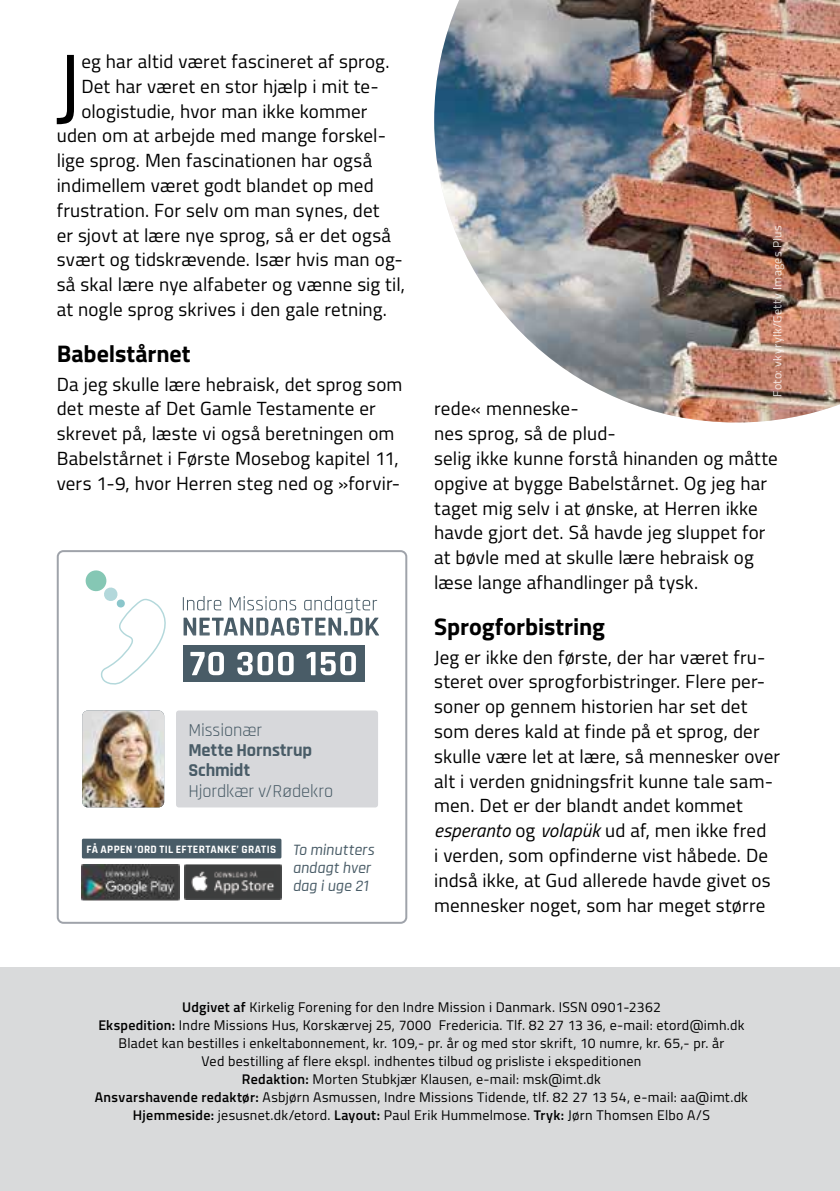
<style>
.page{position:relative;width:840px;height:1191px;background:#fff}
.page>*{position:absolute;margin:0;border:0;box-sizing:border-box;transform-origin:0 0}
.t1{font:90.6px "Titillium";color:#000}
.t2{font:700 24px "Titillium";letter-spacing:-.005em;color:#000}
.t3{font:19px/24.8px "Titillium";letter-spacing:.01em;color:#000}
.t4{font:18.4px "Rajdhani";letter-spacing:-.01em;color:#495c67}
.t5{font:700 18.4px/20.4px "Rajdhani";letter-spacing:-.005em;color:#495c67}
.t6{font:500 16px/18px "Rajdhani";color:#495c67}
.t7{font:14px/18px "Titillium";letter-spacing:.02em;color:#000;text-align:center}
.t8{font:12px "Titillium";letter-spacing:.03em;color:#fff}
.t9{font:700 11.4px "Rajdhani";letter-spacing:.03em;color:#fff}
.s1{font-style:italic}
.s2{font-weight:600}
</style>
<div class="page">
<img style="left:434px;top:0;width:405px;height:422px">
<div style="left:0;top:967px;width:839px;height:224px;background:#d9dadb"></div>
<div style="left:176px;top:710px;width:202px;height:97px;background:#d7d8db;border-radius:3px"></div>
<div style="left:57px;top:550px;width:350px;height:373px;border:2px solid #9fa3aa;border-radius:6px"></div>
<img style="left:184px;top:864px;width:97px;height:35px">
<img style="left:82px;top:864px;width:97px;height:36px">
<div style="left:82px;top:838px;width:199px;height:20px;background:#495c67"></div>
<img style="left:82px;top:710px;width:82px;height:97px">
<svg style="left:85px;top:570px;width:294px;height:115px"></svg>
<h1 class="t1" style="left:55px;top:20px;width:28px">J</h1>
<p class="t3" style="left:81px;top:48px;width:309px">eg har altid været fascineret af sprog.</p>
<p class="t3" style="left:81px;top:73px;width:299px">Det har været en stor hjælp i mit te-</p>
<p class="t3" style="left:81px;top:98px;width:287px">ologistudie, hvor man ikke kommer</p>
<p class="t3" style="left:57px;top:122px;width:330px">uden om at arbejde med mange forskel-</p>
<p class="t3" style="left:57px;top:147px;width:317px">lige sprog. Men fascinationen har også</p>
<p class="t3" style="left:57px;top:172px;width:318px">indimellem været godt blandet op med</p>
<p class="t3" style="left:57px;top:197px;width:324px">frustration. For selv om man synes, det</p>
<p class="t3" style="left:57px;top:222px;width:335px">er sjovt at lære nye sprog, så er det også</p>
<p class="t3" style="left:57px;top:246px;width:347px">svært og tidskrævende. Især hvis man og-</p>
<p class="t3" style="left:57px;top:271px;width:349px">så skal lære nye alfabeter og vænne sig til,</p>
<p class="t3" style="left:57px;top:296px;width:331px">at nogle sprog skrives i den gale retning.</p>
<p class="t2" style="left:57px;top:335px;width:135px">Babelstårnet</p>
<p class="t3" style="left:57px;top:371px;width:347px">Da jeg skulle lære hebraisk, det sprog som det meste af Det Gamle Testamente er skrevet på, læste vi også beretningen om Babelstårnet i Første Mosebog kapitel 11, vers 1-9, hvor Herren steg ned og »forvir-</p>
<p class="t4" style="left:188px;top:719px;width:75px">Missionær</p>
<p class="t5" style="left:188px;top:740px;width:125px">Mette Hornstrup<br>Schmidt</p>
<p class="t4" style="left:188px;top:780px;width:146px">Hjordkær v/Rødekro</p>
<p class="t9" style="left:86px;top:842px;width:191px">FÅ APPEN ’ORD TIL EFTERTANKE’ GRATIS</p>
<p class="t6" style="left:292px;top:841px;width:85px">To minutters andagt hver dag i uge 21</p>
<p class="t8" style="left:768px;top:397px;width:173px;rotate:-90deg">Foto: vkyrylk/Getty Images Plus</p>
<p class="t3" style="left:434px;top:395px;width:345px">rede« menneske-<br>nes sprog, så de plud-<br>selig ikke kunne forstå hinanden og måtte opgive at bygge Babelstårnet. Og jeg har taget mig selv i at ønske, at Herren ikke havde gjort det. Så havde jeg sluppet for at bøvle med at skulle lære hebraisk og læse lange afhandlinger på tysk.</p>
<p class="t2" style="left:434px;top:608px;width:172px">Sprogforbistring</p>
<p class="t3" style="left:434px;top:643px;width:347px">Jeg er ikke den første, der har været fru&shy;steret over sprogforbistringer. Flere per&shy;soner op gennem historien har set det som deres kald at finde på et sprog, der skulle være let at lære, så mennesker over alt i verden gnidningsfrit kunne tale sam&shy;men. Det er der blandt andet kommet <span class="s1">esperanto</span> og <span class="s1">volapük</span> ud af, men ikke fred<br>i verden, som opfinderne vist håbede. De indså ikke, at Gud allerede havde givet os mennesker noget, som har meget større</p>
<p class="t7" style="left:95px;top:997px;width:654px"><span class="s2">Udgivet af</span> Kirkelig Forening for den Indre Mission i Danmark. ISSN 0901-2362<br><span class="s2">Ekspedition:</span> Indre Missions Hus, Korskærvej 25, 7000 Fredericia. Tlf. 82 27 13 36, e-mail: etord@imh.dk Bladet kan bestilles i enkeltabonnement, kr. 109,- pr. år og med stor skrift, 10 numre, kr. 65,- pr. år<br>Ved bestilling af flere ekspl. indhentes tilbud og prisliste i ekspeditionen<br><span class="s2">Redaktion:</span> Morten Stubkjær Klausen, e-mail: msk@imt.dk<br><span class="s2">Ansvarshavende redaktør:</span> Asbjørn Asmussen, Indre Missions Tidende, tlf. 82 27 13 54, e-mail: aa@imt.dk <span class="s2">Hjemmeside:</span> jesusnet.dk/etord. <span class="s2">Layout:</span> Paul Erik Hummelmose. <span class="s2">Tryk:</span> Jørn Thomsen Elbo A/S</p>
</div>
